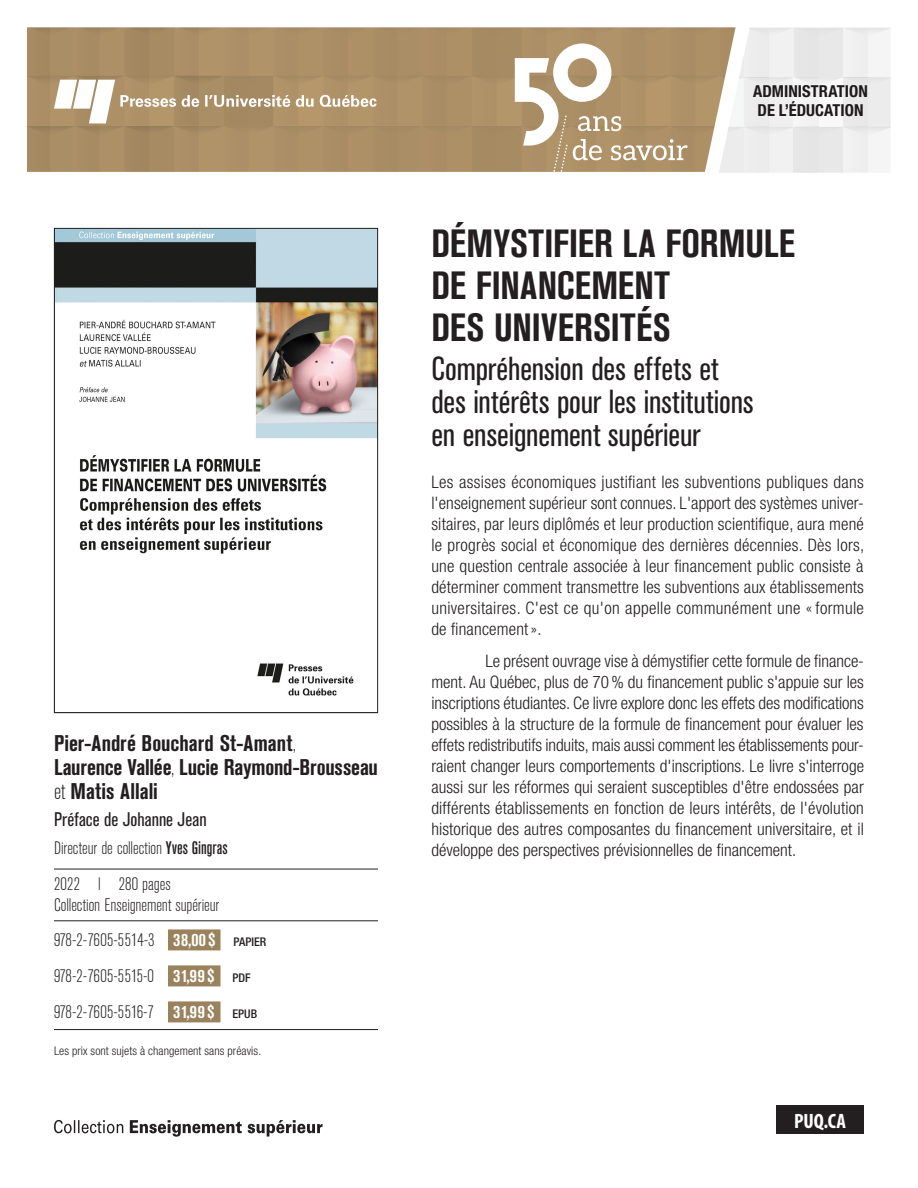
<style>
.page{position:relative;width:918px;height:1188px;background:#fff}
.page>*{position:absolute;margin:0;border:0;box-sizing:border-box;transform-origin:0 0}
._1_Fiche_Titre{font:700 condensed 39px/42px "Akzidenz Grotesk BE";letter-spacing:.005em;color:#231f20}
._2_Fiche_Sous-titre{font:condensed 33px/33px "Akzidenz Grotesk BE";letter-spacing:-.005em;color:#231f20}
._4_Fiche_Auteurs_dir{font:700 condensed 22.5px/24px "Akzidenz Grotesk BE";letter-spacing:-.005em;color:#231f20}
.t1{font:700 condensed 20.85px "Myriad Pro";color:#fff}
._4_Fiche_Auteurs_dir-2{font:condensed 19.5px "Akzidenz Grotesk BE";color:#231f20}
._7a_Fiche_ISBN{font:300 condensed 18px "Akzidenz Grotesk BE";color:#231f20}
._6_Fiche_Annee_pages{font:300 condensed 18px/21px "Akzidenz Grotesk BE";letter-spacing:-.005em;color:#231f20}
._6b_Fiche_Direction{font:300 condensed 18px "Akzidenz Grotesk BE";letter-spacing:-.005em;color:#231f20}
._7b_Fiche_ISBN_derni{font:300 condensed 18px "Akzidenz Grotesk BE";letter-spacing:-.01em;color:#231f20}
._3_Fiche_Courant{font:300 condensed 17.25px/21px "Helvetica Neue";color:#231f20;text-align:justify}
._3_Fiche_Courant_pre{font:300 condensed 17.25px/21px "Helvetica Neue";letter-spacing:.02em;color:#231f20;text-align:justify}
._9_Fiche_Thématique{font:700 condensed 16.5px/19.5px "Helvetica Neue";color:#1e1a1b}
._3_Fiche_Courant_pre-2{font:300 condensed 12px "Helvetica Neue";letter-spacing:.005em;color:#231f20}
.s1{font-weight:300}
.s2{font-weight:500}
.s3{font-weight:700;color:#fff}
.s4{font-family:"Helvetica Neue";font-weight:500;font-size:12px}
</style>
<div class="page">
<img style="left:27px;top:27px;width:692px;height:145px">
<svg style="left:719px;top:27px;width:172px;height:146px"></svg>
<div style="left:776px;top:1106px;width:88px;height:28px;background:#231f20"></div>
<svg style="left:54px;top:80px;width:323px;height:43px"></svg>
<svg style="left:515px;top:44px;width:173px;height:128px"></svg>
<svg style="left:54px;top:228px;width:324px;height:485px"></svg>
<hr style="left:54px;top:869px;width:324px;height:1px;background:#231f20">
<hr style="left:54px;top:920px;width:324px;height:1px;background:#231f20">
<div style="left:168px;top:929px;width:52px;height:21px;background:#9a825c"></div>
<div style="left:168px;top:965px;width:52px;height:21px;background:#9a825c"></div>
<hr style="left:54px;top:1029px;width:324px;height:1px;background:#231f20">
<div style="left:168px;top:1001px;width:52px;height:21px;background:#9a825c"></div>
<svg style="left:54px;top:1120px;width:269px;height:17px"></svg>
<p class="_4_Fiche_Auteurs_dir" style="left:54px;top:731px;width:325px">Pier-André Bouchard St-Amant<span class="s1">,<br></span>Laurence Vallée<span class="s1">,</span> Lucie Raymond-Brousseau <span class="s1">et</span> Matis Allali</p>
<p class="_4_Fiche_Auteurs_dir-2" style="left:54px;top:809px;width:154px">Préface de Johanne Jean</p>
<p class="_6b_Fiche_Direction" style="left:54px;top:839px;width:175px">Directeur de collection <span class="s2">Yves Gingras</span></p>
<p class="_6_Fiche_Annee_pages" style="left:54px;top:874px;width:167px">2022 l 280 pages<br>Collection Enseignement supérieur</p>
<p class="_7a_Fiche_ISBN" style="left:54px;top:930px;width:214px">978-2-7605-5514-3 <span class="s3">38,00 $</span> <span class="s4">PAPIER</span></p>
<p class="_7a_Fiche_ISBN" style="left:54px;top:966px;width:198px">978-2-7605-5515-0 <span class="s3">31,99 $</span> <span class="s4">PDF</span></p>
<p class="_7b_Fiche_ISBN_derni" style="left:54px;top:1002px;width:205px">978-2-7605-5516-7 <span class="s3">31,99 $</span> <span class="s4">EPUB</span></p>
<p class="_3_Fiche_Courant_pre-2" style="left:54px;top:1044px;width:209px">Les prix sont sujets à changement sans préavis.</p>
<p class="_9_Fiche_Thématique" style="left:753px;top:81px;width:116px">ADMINISTRATION<br>DE L’ÉDUCATION</p>
<p class="_1_Fiche_Titre" style="left:431px;top:223px;width:365px">DÉMYSTIFIER LA FORMULE<br>DE FINANCEMENT<br>DES UNIVERSITÉS</p>
<p class="_2_Fiche_Sous-titre" style="left:431px;top:353px;width:324px">Compréhension des effets et des intérêts pour les institutions en enseignement supérieur</p>
<p class="_3_Fiche_Courant_pre" style="left:431px;top:472px;width:434px">Les assises économiques justifiant les subventions publiques dans l'enseignement supérieur sont connues. L'apport des systèmes univer&shy;sitaires, par leurs diplômés et leur production scientifique, aura mené le progrès social et économique des dernières décennies. Dès lors, une question centrale associée à leur financement public consiste à déterminer comment transmettre les subventions aux établissements universitaires. C'est ce qu'on appelle communément une « formule de financement».</p>
<p class="_3_Fiche_Courant" style="left:431px;top:650px;width:434px;text-indent:54px">Le présent ouvrage vise à démystifier cette formule de finance&shy;ment. Au Québec, plus de 70% du financement public s'appuie sur les inscriptions étudiantes. Ce livre explore donc les effets des modifications possibles à la structure de la formule de financement pour évaluer les effets redistributifs induits, mais aussi comment les établissements pour&shy;raient changer leurs comportements d'inscriptions. Le livre s'interroge aussi sur les réformes qui seraient susceptibles d'être endossées par différents établissements en fonction de leurs intérêts, de l'évolution historique des autres composantes du financement universitaire, et il développe des perspectives prévisionnelles de financement.</p>
<p class="t1" style="left:794px;top:1108px;width:53px">PUQ.CA</p>
</div>
